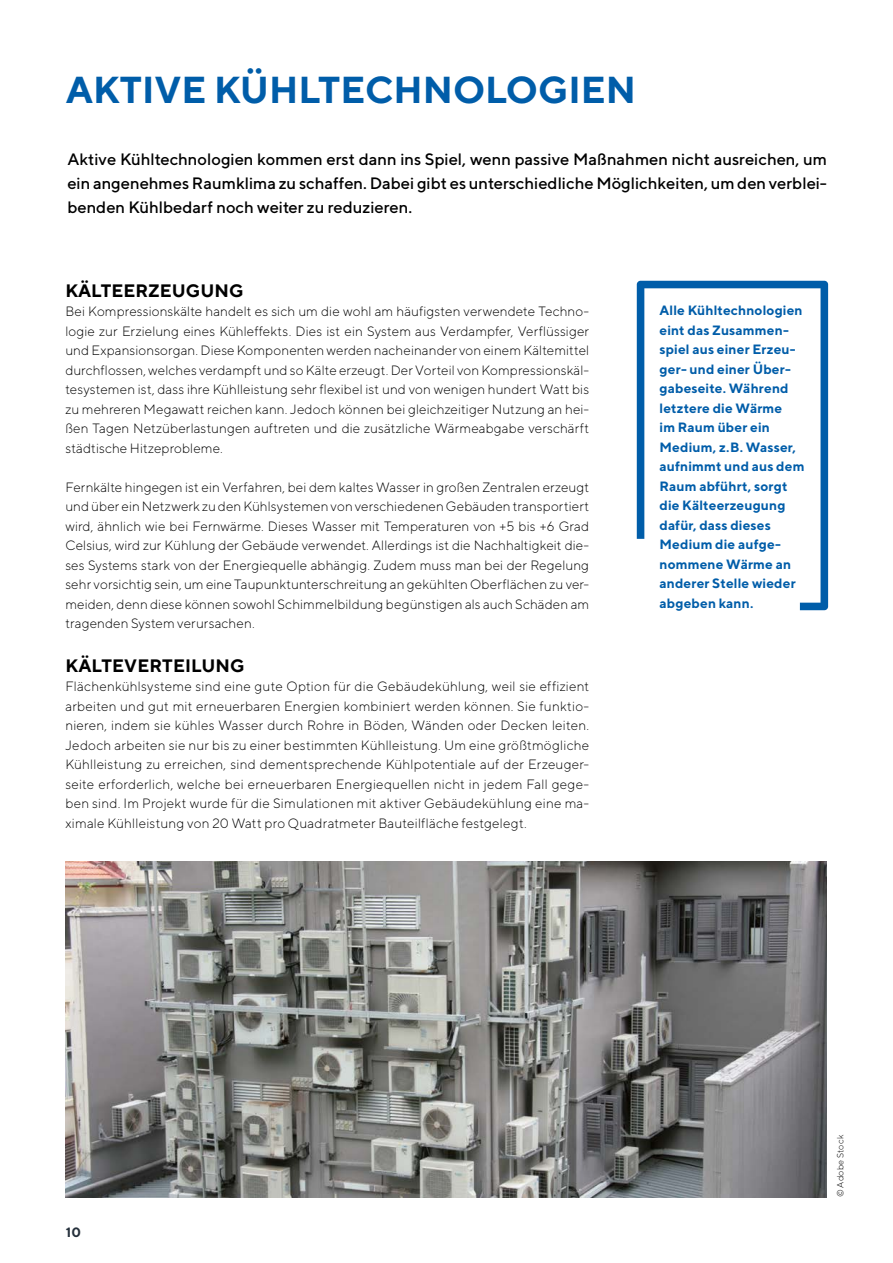
<style>
.page{position:relative;width:893px;height:1263px;background:#fff}
.page>*{position:absolute;margin:0;border:0;box-sizing:border-box;transform-origin:0 0}
.t1{font:700 37.5px "TT Norms";color:#005da9}
.t2{font:700 18px "TT Norms";color:#000}
.t3{font:500 16.5px/24px "TT Norms";color:#000;text-align:justify}
.t4{font:300 13.5px/19.5px "TT Norms";letter-spacing:.01em;color:#000;text-align:justify}
.t5{font:700 13.5px/19.5px "TT Norms";letter-spacing:.01em;color:#005da9}
.t6{font:700 13.5px "TT Norms";color:#25303b}
.t7{font:300 9px "TT Norms";letter-spacing:.025em;color:#000}
</style>
<div class="page">
<img style="left:66px;top:861px;width:761px;height:336px">
<svg style="left:637px;top:281px;width:191px;height:329px"></svg>
<h1 class="t1" style="left:66px;top:66px;width:572px">AKTIVE KÜHLTECHNOLOGIEN</h1>
<p class="t3" style="left:67px;top:147px;width:761px">Aktive Kühltechnologien kommen erst dann ins Spiel, wenn passive Maßnahmen nicht ausreichen, um ein angenehmes Raumklima zu schaffen. Dabei gibt es unterschiedliche Möglichkeiten, um den verblei&shy;benden Kühlbedarf noch weiter zu reduzieren.</p>
<h2 class="t2" style="left:65px;top:279px;width:180px">KÄLTEERZEUGUNG</h2>
<p class="t4" style="left:65px;top:301px;width:525px">Bei Kompressionskälte handelt es sich um die wohl am häufigsten verwendete Techno&shy;logie zur Erzielung eines Kühleffekts. Dies ist ein System aus Verdampfer, Verflüssiger und Expansionsorgan. Diese Komponenten werden nacheinander von einem Kältemittel durchflossen, welches verdampft und so Kälte erzeugt. Der Vorteil von Kompressionskäl&shy;tesystemen ist, dass ihre Kühlleistung sehr flexibel ist und von wenigen hundert Watt bis zu mehreren Megawatt reichen kann. Jedoch können bei gleichzeitiger Nutzung an hei&shy;ßen Tagen Netzüberlastungen auftreten und die zusätzliche Wärmeabgabe verschärft städtische Hitzeprobleme.</p>
<p class="t4" style="left:65px;top:477px;width:525px">Fernkälte hingegen ist ein Verfahren, bei dem kaltes Wasser in großen Zentralen erzeugt und über ein Netzwerk zu den Kühlsystemen von verschiedenen Gebäuden transportiert wird, ähnlich wie bei Fernwärme. Dieses Wasser mit Temperaturen von +5 bis +6 Grad Celsius, wird zur Kühlung der Gebäude verwendet. Allerdings ist die Nachhaltigkeit die&shy;ses Systems stark von der Energiequelle abhängig. Zudem muss man bei der Regelung sehr vorsichtig sein, um eine Taupunktunterschreitung an gekühlten Oberflächen zu ver&shy;meiden, denn diese können sowohl Schimmelbildung begünstigen als auch Schäden am tragenden System verursachen.</p>
<h2 class="t2" style="left:65px;top:654px;width:181px">KÄLTEVERTEILUNG</h2>
<p class="t4" style="left:65px;top:676px;width:525px">Flächenkühlsysteme sind eine gute Option für die Gebäudekühlung, weil sie effizient arbeiten und gut mit erneuerbaren Energien kombiniert werden können. Sie funktio&shy;nieren, indem sie kühles Wasser durch Rohre in Böden, Wänden oder Decken leiten.<br>Jedoch arbeiten sie nur bis zu einer bestimmten Kühlleistung. Um eine größtmögliche Kühlleistung zu erreichen, sind dementsprechende Kühlpotentiale auf der Erzeuger&shy;seite erforderlich, welche bei erneuerbaren Energiequellen nicht in jedem Fall gege&shy;ben sind. Im Projekt wurde für die Simulationen mit aktiver Gebäudekühlung eine ma&shy;ximale Kühlleistung von 20 Watt pro Quadratmeter Bauteilfläche festgelegt.</p>
<p class="t5" style="left:659px;top:300px;width:146px">Alle Kühltechnologien eint das Zusammen&shy;spiel aus einer Erzeu&shy;ger- und einer Über&shy;gabeseite. Während letztere die Wärme<br>im Raum über ein<br>Medium, z.B. Wasser, aufnimmt und aus dem<br>Raum abführt, sorgt die Kälteerzeugung dafür, dass dieses<br>Medium die aufge&shy;nommene Wärme an anderer Stelle wieder abgeben kann.</p>
<p class="t6" style="left:66px;top:1224px;width:17px">10</p>
<p class="t7" style="left:835px;top:1197px;width:64px;rotate:-90deg">© Adobe Stock</p>
</div>
